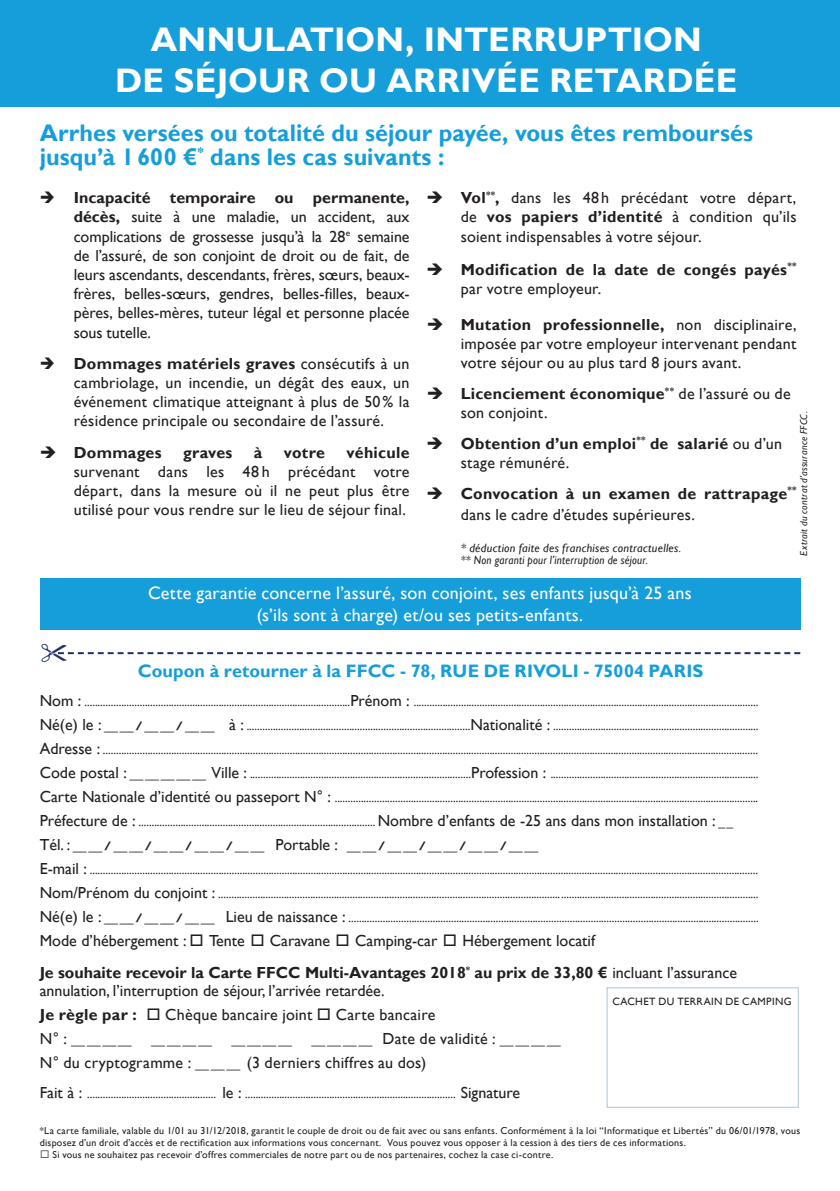
<style>
.page{position:relative;width:840px;height:1191px;background:#fff}
.page>*{position:absolute;margin:0;border:0;box-sizing:border-box;transform-origin:0 0}
.t1{font:700 34px/40.8px "Gill Sans";letter-spacing:.005em;color:#fff;text-align:center}
.t2{font:700 24px/24px "Gill Sans";letter-spacing:.005em;color:#159eda}
.t3{font:18px/21.6px "Gill Sans";letter-spacing:.015em;color:#fff;text-align:center}
.t4{font:700 18px "Gill Sans";letter-spacing:.005em;color:#159eda}
.t5{font:16px/19.2px "Gill Sans";letter-spacing:.015em;color:#231f20;text-align:justify}
.t6{font:700 16px/19.2px "Gill Sans";letter-spacing:.02em;color:#231f20}
.t7{font:12px/24px "Gill Sans";color:#231f20}
.t8{font:italic 12px/12px "Gill Sans";letter-spacing:.025em;color:#231f20}
.t9{font:12px "Gill Sans";color:#231f20;scale:2 1}
.t10{font:10.6px "Gill Sans";color:#231f20}
.t11{font:10px "Gill Sans";letter-spacing:.025em;color:#231f20}
.t12{font:italic 10px "Gill Sans";letter-spacing:.025em;color:#231f20}
.s1{font-weight:700}
.s2{font-weight:400}
.s3{font-size:16px}
.s4{font-size:12px}
</style>
<div class="page">
<div style="left:0;top:0;width:839px;height:106px;background:#159eda"></div>
<div style="left:40px;top:578px;width:759px;height:51px;background:#159eda"></div>
<div style="left:606px;top:987px;width:192px;height:120px;background:#fff;border:1px solid #a9c2d3"></div>
<svg style="left:57px;top:652px;width:742px;height:3px"></svg>
<h1 class="t1" style="left:115px;top:20px;width:623px">ANNULATION, INTERRUPTION<br>DE SÉJOUR OU ARRIVÉE RETARDÉE</h1>
<h2 class="t2" style="left:40px;top:122px;width:714px">Arrhes versées ou totalité du séjour payée, vous êtes remboursés jusqu’à 1600 €<sup>*</sup> dans les cas suivants :</h2>
<p class="t5" style="left:74px;top:188px;width:337px;text-indent:-34px">➔ <span class="s1">Incapacité temporaire ou permanente, décès,</span> suite à une maladie, un accident, aux complications de grossesse jusqu’à la 28<sup>e</sup> semaine de l’assuré, de son conjoint de droit ou de fait, de leurs ascendants, descendants, frères, sœurs, beaux&shy;frères, belles-sœurs, gendres, belles-filles, beaux&shy;pères, belles-mères, tuteur légal et personne placée sous tutelle.</p>
<h3 class="t5" style="left:74px;top:354px;width:337px;text-indent:-34px">➔ <span class="s1">Dommages matériels graves</span> consécutifs à un cambriolage, un incendie, un dégât des eaux, un événement climatique atteignant à plus de 50% la résidence principale ou secondaire de l’assuré.</h3>
<h3 class="t6" style="left:40px;top:443px;width:123px">➔ Dommages</h3>
<h3 class="t6" style="left:183px;top:443px;width:51px">graves</h3>
<h3 class="t6" style="left:254px;top:443px;width:10px">à</h3>
<h3 class="t6" style="left:284px;top:443px;width:43px">votre</h3>
<h3 class="t6" style="left:346px;top:443px;width:64px">véhicule</h3>
<h3 class="t5" style="left:74px;top:462px;width:337px">survenant dans les 48 h précédant votre départ, dans la mesure où il ne peut plus être utilisé pour vous rendre sur le lieu de séjour final.</h3>
<h3 class="t5" style="left:460px;top:188px;width:337px;text-indent:-34px">➔ <span class="s1">Vol</span><sup>**</sup><span class="s1">,</span> dans les 48h précédant votre départ, de <span class="s1">vos papiers d’identité</span> à condition qu’ils soient indispensables à votre séjour.</h3>
<h3 class="t6" style="left:460px;top:260px;width:337px;text-indent:-34px">➔ Modification de la date de congés payés<sup>** </sup><span class="s2">par votre employeur.</span></h3>
<h3 class="t5" style="left:460px;top:315px;width:337px;text-indent:-34px">➔ <span class="s1">Mutation professionnelle,</span> non disciplinaire, imposée par votre employeur intervenant pendant votre séjour ou au plus tard 8 jours avant.</h3>
<h3 class="t5" style="left:460px;top:384px;width:331px;text-indent:-34px">➔ <span class="s1">Licenciement économique</span><sup>**</sup> de l’assuré ou de son conjoint.</h3>
<h3 class="t6" style="left:460px;top:434px;width:323px;text-indent:-34px">➔ Obtention d’un emploi<sup>**</sup> de salarié <span class="s2">ou d’un stage rémunéré.</span></h3>
<h3 class="t6" style="left:460px;top:483px;width:337px;line-height:21.6px;text-indent:-34px">➔ Convocation à un examen de rattrapage<sup>** </sup><span class="s2">dans le cadre d’études supérieures.</span></h3>
<p class="t8" style="left:460px;top:541px;width:222px">* déduction faite des franchises contractuelles. ** Non garanti pour l’interruption de séjour.</p>
<p class="t12" style="left:797px;top:556px;width:146px;rotate:-90deg">Extrait du contrat d’assurance FFCC.</p>
<h3 class="t3" style="left:148px;top:583px;width:545px">Cette garantie concerne l’assuré, son conjoint, ses enfants jusqu’à 25 ans (s’ils sont à charge) et/ou ses petits-enfants.</h3>
<h3 class="t4" style="left:138px;top:660px;width:566px">Coupon à retourner à la FFCC - 78, RUE DE RIVOLI - 75004 PARIS</h3>
<p class="t7" style="left:40px;top:690px;width:720px"><span class="s3">Nom :</span> .....................................................................................................<span class="s3">Prénom :</span> ...................................................................................................................................<br><span class="s3">Né(e) le :</span> __/__/__ <span class="s3">à :</span> .....................................................................................<span class="s3">Nationalité :</span> ..............................................................................<br><span class="s3">Adresse :</span> .........................................................................................................................................................................................................................................................<br><span class="s3">Code postal :</span> _____ <span class="s3">Ville :</span> ....................................................................................<span class="s3">Profession :</span> ...............................................................................<br><span class="s3">Carte Nationale d’identité ou passeport N° :</span> .................................................................................................................................................................<br><span class="s3">Préfecture de :</span> .......................................................................................... <span class="s3">Nombre d’enfants de -25 ans dans mon installation :</span> __ <span class="s3">Tél. :</span> __/__/__/__/__ <span class="s3">Portable :</span> __/__/__/__/__<br><span class="s3">E-mail :</span> ..............................................................................................................................................................................................................................................................<br><span class="s3">Nom/Prénom du conjoint :</span> .............................................................................................................................................................................................................<br><span class="s3">Né(e) le :</span> __/__/__ <span class="s3">Lieu de naissance :</span> ............................................................................................................................................................</p>
<h3 class="t5" style="left:40px;top:924px;width:698px;line-height:32px">Mode d’hébergement : □ Tente □ Caravane □ Camping-car □ Hébergement locatif<br><span class="s1">Je souhaite recevoir la Carte FFCC Multi-Avantages 2018</span><sup>*</sup> <span class="s1">au prix de 33,80 €</span> incluant l’assurance</h3>
<h3 class="t5" style="left:40px;top:978px;width:397px;line-height:24px">annulation, l’interruption de séjour, l’arrivée retardée.<br><span class="s1">Je règle par :</span> □ Chèque bancaire joint □ Carte bancaire</h3>
<p class="t9" style="left:40px;top:1033px;width:47px"><span class="s3">N° :</span> ____</p>
<p class="t9" style="left:151px;top:1033px;width:32px">____</p>
<p class="t9" style="left:232px;top:1033px;width:32px">____</p>
<p class="t10" style="left:612px;top:995px;width:16px">Cachet</p>
<p class="t10" style="left:658px;top:995px;width:27px">d u terrain</p>
<p class="t10" style="left:725px;top:995px;width:25px">de campin</p>
<p class="t10" style="left:783px;top:995px;width:9px">g</p>
<h3 class="t5" style="left:40px;top:1026px;width:521px;line-height:24px;text-indent:272px"><span class="s4">____</span> Date de validité : <span class="s4">____<br></span>N° du cryptogramme : <span class="s4">___</span> (3 derniers chiffres au dos)</h3>
<p class="t7" style="left:40px;top:1082px;width:482px"><span class="s3">Fait à :</span> ................................................. <span class="s3">le :</span> ................................................................................ <span class="s3">Signature</span></p>
<p class="t11" style="left:40px;top:1124px;width:761px">*La carte familiale, valable du 1/01 au 31/12/2018, garantit le couple de droit ou de fait avec ou sans enfants. Conformément à la loi “Informatique et Libertés” du 06/01/1978, vous</p>
<p class="t11" style="left:40px;top:1136px;width:647px">disposez d’un droit d’accès et de rectification aux informations vous concernant. Vous pouvez vous opposer à la cession à des tiers de ces informations.</p>
<p class="t11" style="left:52px;top:1148px;width:502px">Si vous ne souhaitez pas recevoir d’offres commerciales de notre part ou de nos partenaires, cochez la case ci-contre.</p>
</div>
